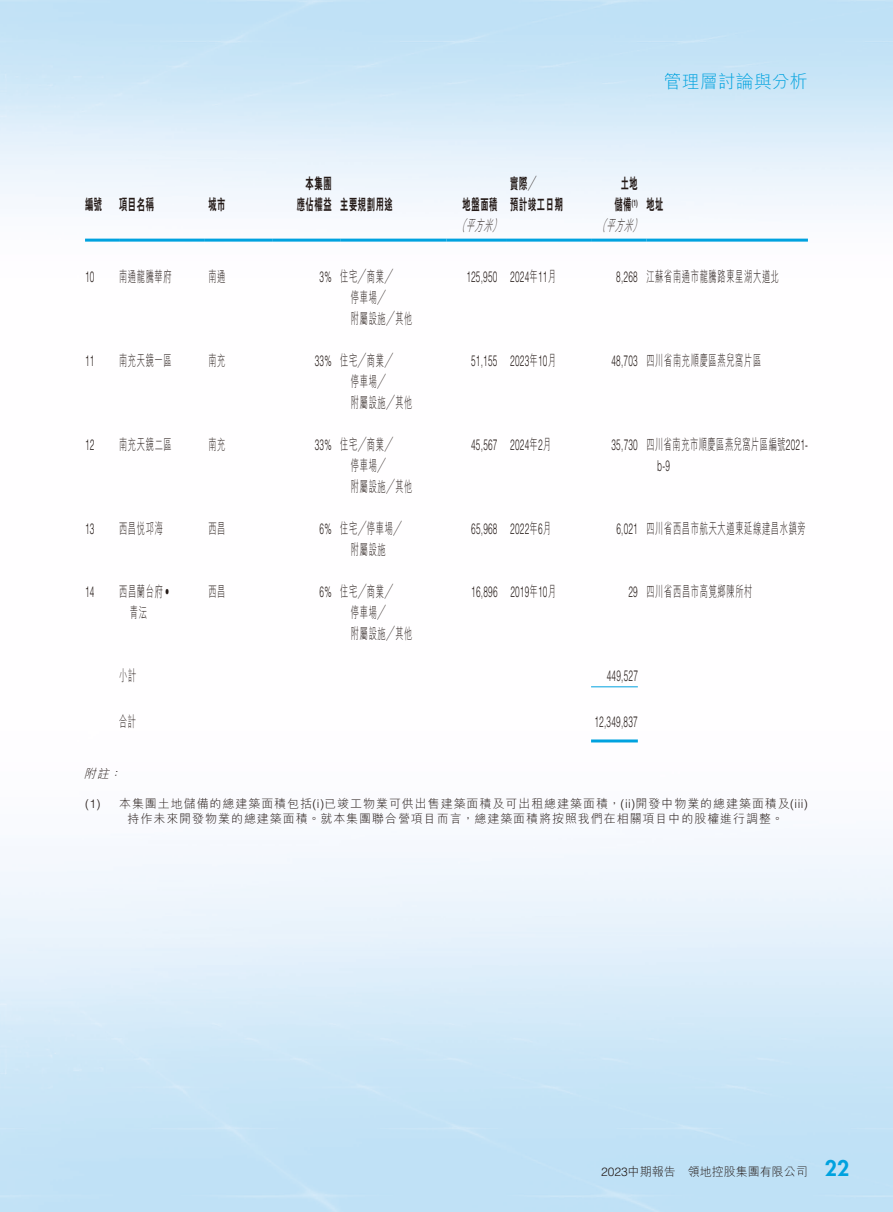
<style>
.page{position:relative;width:893px;height:1212px;background:#fff}
.page>*{position:absolute;margin:0;border:0;box-sizing:border-box;transform-origin:0 0}
.t1{font:800 21px "Futura Std";color:#00a2df}
.t2{font:300 18px "M Hei HK";color:#00a2df}
.t3{font:300 15px/21px "M Hei HK";letter-spacing:.08em;color:#231916;scale:.55 1}
.t4{font:300 15px "Helvetica LT Std";letter-spacing:.03em;color:#231916;scale:.55 1}
.t5{font:800 15px/21px "C Hei 2 HK";letter-spacing:.08em;color:#231916;scale:.55 1}
.t6{font:300 15px "M Hei HK";letter-spacing:.06em;color:#231916;scale:.55 1}
.t7{font:italic 300 15px "M Hei HK";color:#231916;scale:.55 1}
.t8{font:300 12px "M Hei HK";letter-spacing:.08em;color:#231916}
.t9{font:300 12px "Helvetica LT Std";color:#231916}
.t10{font:300 12px "M Hei HK";color:#231916}
.t11{font:italic 300 12px "M Hei HK";color:#231916}
.t12{font:700 8.7px "Helvetica LT Std";color:#231916;scale:.55 1}
.s1{font-family:"M Hei HK"}
.s2{font-family:"Helvetica LT Std"}
</style>
<div class="page">
<hr style="left:85px;top:239px;width:34px;height:3px;background:#00a2df">
<hr style="left:119px;top:239px;width:85px;height:3px;background:#00a2df">
<hr style="left:204px;top:239px;width:68px;height:3px;background:#00a2df">
<hr style="left:272px;top:239px;width:68px;height:3px;background:#00a2df">
<hr style="left:340px;top:239px;width:106px;height:3px;background:#00a2df">
<hr style="left:446px;top:239px;width:60px;height:3px;background:#00a2df">
<hr style="left:506px;top:239px;width:85px;height:3px;background:#00a2df">
<hr style="left:591px;top:239px;width:55px;height:3px;background:#00a2df">
<hr style="left:646px;top:239px;width:162px;height:3px;background:#00a2df">
<hr style="left:591px;top:686px;width:47px;height:1px;background:#00a2df">
<hr style="left:591px;top:739px;width:47px;height:3px;background:#00a2df">
<p class="t2" style="left:664px;top:73px;width:145px">管理層討論與分析</p>
<p class="t5" style="left:85px;top:194px;width:33px">編號</p>
<p class="t5" style="left:119px;top:194px;width:65px">項目名稱</p>
<p class="t5" style="left:208px;top:194px;width:33px">城市</p>
<p class="t5" style="left:306px;top:173px;width:49px">本集團</p>
<p class="t5" style="left:297px;top:194px;width:65px">應佔權益</p>
<p class="t5" style="left:340px;top:194px;width:97px">主要規劃用途</p>
<p class="t5" style="left:463px;top:194px;width:65px">地盤面積</p>
<p class="t5" style="left:510px;top:173px;width:97px">實際╱<br>預計竣工日期</p>
<p class="t5" style="left:621px;top:173px;width:33px">土地</p>
<p class="t5" style="left:614px;top:194px;width:33px">儲備</p>
<p class="t12" style="left:632px;top:198px;width:13px">)1(</p>
<p class="t5" style="left:646px;top:194px;width:33px">地址</p>
<p class="t7" style="left:457px;top:218px;width:24px">（</p>
<p class="t7" style="left:492px;top:218px;width:24px">）</p>
<p class="t7" style="left:597px;top:218px;width:24px">（</p>
<p class="t7" style="left:632px;top:218px;width:24px">(</p>
<p class="t7" style="left:466px;top:218px;width:56px">平方米</p>
<p class="t7" style="left:606px;top:218px;width:56px">平方米</p>
<p class="t4" style="left:85px;top:267px;width:19px">10</p>
<p class="t3" style="left:119px;top:265px;width:97px">南通龍騰華府</p>
<p class="t3" style="left:208px;top:265px;width:33px">南通</p>
<p class="t4" style="left:320px;top:267px;width:24px">3%</p>
<p class="t3" style="left:340px;top:265px;width:97px">住宅╱商業╱</p>
<p class="t4" style="left:466px;top:267px;width:58px">125,950</p>
<p class="t4" style="left:510px;top:267px;width:84px">2024<span class="s1">年</span>11<span class="s1">月</span></p>
<p class="t4" style="left:616px;top:267px;width:41px">8,268</p>
<p class="t3" style="left:646px;top:265px;width:243px">江蘇省南通市龍騰路東星湖大道北</p>
<p class="t3" style="left:351px;top:286px;width:114px">停車場╱<br>附屬設施╱其他</p>
<p class="t4" style="left:85px;top:351px;width:19px">11</p>
<p class="t3" style="left:119px;top:349px;width:97px">南充天鏡一區</p>
<p class="t3" style="left:208px;top:349px;width:33px">南充</p>
<p class="t4" style="left:315px;top:351px;width:32px">33%</p>
<p class="t3" style="left:340px;top:349px;width:97px">住宅╱商業╱</p>
<p class="t4" style="left:471px;top:351px;width:49px">51,155</p>
<p class="t4" style="left:510px;top:351px;width:84px">2023<span class="s1">年</span>10<span class="s1">月</span></p>
<p class="t4" style="left:611px;top:351px;width:49px">48,703</p>
<p class="t3" style="left:646px;top:349px;width:211px">四川省南充順慶區燕兒窩片區</p>
<p class="t3" style="left:351px;top:370px;width:114px">停車場╱<br>附屬設施╱其他</p>
<p class="t4" style="left:85px;top:435px;width:19px">12</p>
<p class="t3" style="left:119px;top:433px;width:97px">南充天鏡二區</p>
<p class="t3" style="left:208px;top:433px;width:33px">南充</p>
<p class="t4" style="left:315px;top:435px;width:32px">33%</p>
<p class="t3" style="left:340px;top:433px;width:97px">住宅╱商業╱</p>
<p class="t4" style="left:471px;top:435px;width:49px">45,567</p>
<p class="t4" style="left:510px;top:435px;width:76px">2024 <span class="s1">月</span>2<span class="s1">年</span></p>
<p class="t4" style="left:611px;top:435px;width:49px">35,730</p>
<p class="t6" style="left:646px;top:437px;width:295px">四川省南充市順慶區燕兒窩片區編號<span class="s2">2021-</span></p>
<p class="t3" style="left:351px;top:454px;width:114px">停車場╱<br>附屬設施╱其他</p>
<p class="t4" style="left:657px;top:456px;width:25px">- 9b</p>
<p class="t4" style="left:85px;top:519px;width:19px">13</p>
<p class="t3" style="left:119px;top:517px;width:81px">西昌悅邛海</p>
<p class="t3" style="left:208px;top:517px;width:33px">西昌</p>
<p class="t4" style="left:320px;top:519px;width:24px">6%</p>
<p class="t3" style="left:340px;top:517px;width:114px">住宅╱停車場╱</p>
<p class="t4" style="left:471px;top:519px;width:49px">65,968</p>
<p class="t4" style="left:510px;top:519px;width:76px">2022 <span class="s1">月</span>6<span class="s1">年</span></p>
<p class="t4" style="left:616px;top:519px;width:41px">6,021</p>
<p class="t3" style="left:646px;top:517px;width:291px">四川省西昌市航天大道東延線建昌水鎮旁</p>
<p class="t3" style="left:351px;top:538px;width:65px">附屬設施</p>
<p class="t4" style="left:85px;top:582px;width:19px">14</p>
<p class="t3" style="left:119px;top:580px;width:93px">西昌蘭台府 <span class="s2">•</span></p>
<p class="t3" style="left:208px;top:580px;width:33px">西昌</p>
<p class="t4" style="left:320px;top:582px;width:24px">6%</p>
<p class="t3" style="left:340px;top:580px;width:97px">住宅╱商業╱</p>
<p class="t4" style="left:471px;top:582px;width:49px">16,896</p>
<p class="t4" style="left:510px;top:582px;width:84px">2019<span class="s1">年</span>10<span class="s1">月</span></p>
<p class="t4" style="left:628px;top:582px;width:19px">29</p>
<p class="t3" style="left:646px;top:580px;width:194px">四川省西昌市高筧鄉陳所村</p>
<p class="t3" style="left:130px;top:601px;width:33px">青沄</p>
<p class="t3" style="left:351px;top:601px;width:114px">停車場╱<br>附屬設施╱其他</p>
<p class="t3" style="left:119px;top:664px;width:33px">小計</p>
<p class="t4" style="left:607px;top:666px;width:58px">449,527</p>
<p class="t3" style="left:119px;top:711px;width:33px">合計</p>
<p class="t4" style="left:594px;top:713px;width:80px">12,349,837</p>
<p class="t11" style="left:84px;top:768px;width:30px">附註</p>
<p class="t11" style="left:109px;top:768px;width:17px">：</p>
<p class="t9" style="left:85px;top:797px;width:17px">1( )</p>
<p class="t8" style="left:119px;top:798px;width:690px">本集團土地儲備的總建築面積包括 <span class="s2">)i(</span> 已竣工物業可供出售建築面積及可出租總建築面積，<span class="s2">( )i i</span> 開發中物業的總建築面積及<span class="s2">(iii(</span></p>
<p class="t8" style="left:128px;top:813px;width:657px">持作未來開發物業的總建築面積。就本集團聯合營項目而言，總建築面積將按照我們在相關項目中的股權進行調整。</p>
<p class="t9" style="left:601px;top:1164px;width:76px">2023<span class="s1">中期報告</span></p>
<p class="t10" style="left:688px;top:1165px;width:121px">領地控股集團有限公司</p>
<h1 class="t1" style="left:825px;top:1154px;width:26px">22</h1>
</div>
